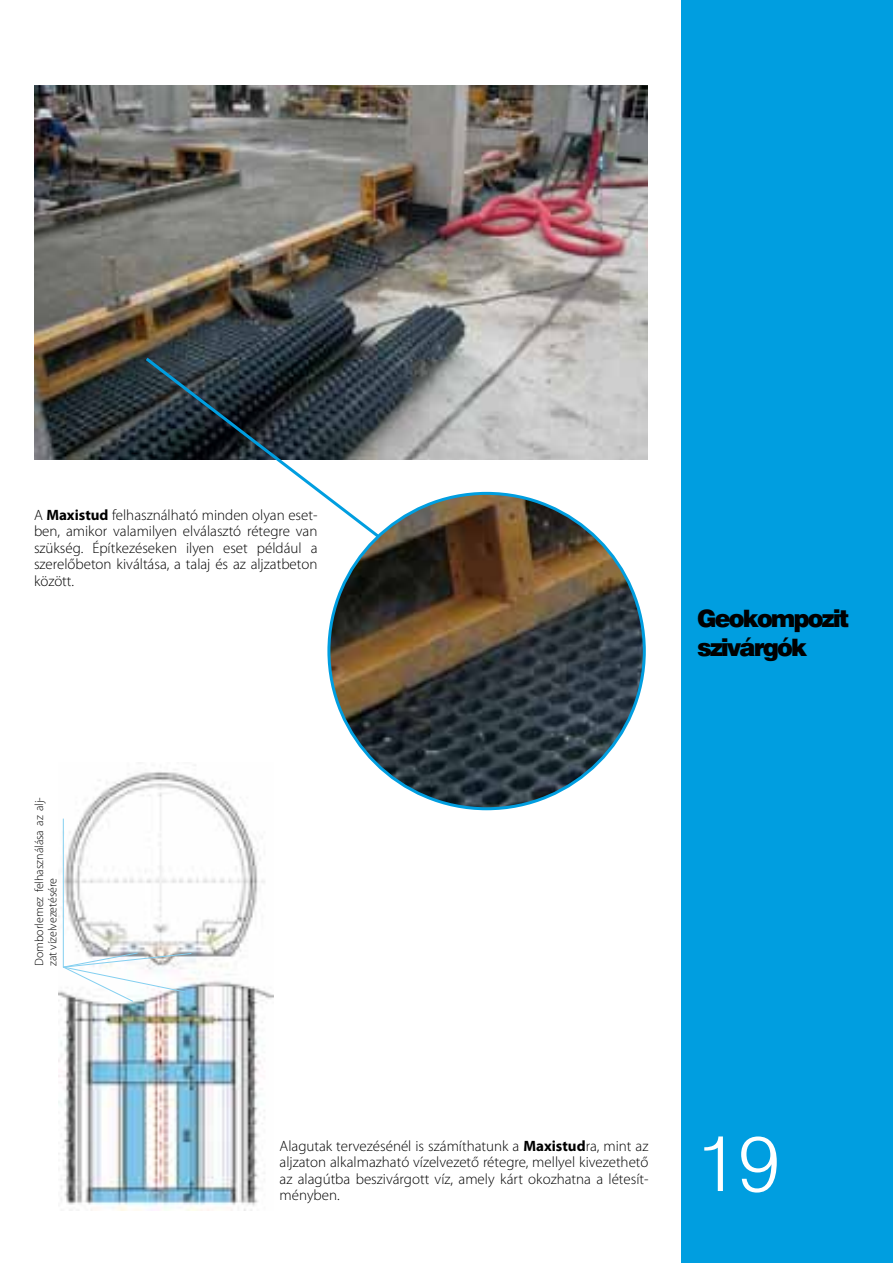
<style>
.page{position:relative;width:893px;height:1263px;background:#fff}
.page>*{position:absolute;margin:0;border:0;box-sizing:border-box;transform-origin:0 0}
.t1{font:300 78px "Swiss 721 BT";color:#fff}
.t2{font:900 24px/28.8px "Swiss 721 BT";letter-spacing:-.08em;color:#000}
.t3{font:300 15px/16.5px "Myriad Pro";color:#000;text-align:justify}
.t4{font:300 12px/13.5px "Myriad Pro";color:#000}
.s1{font-weight:700}
</style>
<div class="page">
<img style="left:34px;top:85px;width:614px;height:374px">
<div style="left:681px;top:0;width:212px;height:1263px;background:#009ee0"></div>
<img style="left:329px;top:493px;width:315px;height:316px;border-radius:50%">
<svg style="left:142px;top:355px;width:241px;height:186px"></svg>
<img style="left:58px;top:765px;width:216px;height:446px">
<svg style="left:62px;top:952px;width:130px;height:50px"></svg>
<hr style="left:63px;top:819px;width:1px;height:148px;background:#83cff0">
<p class="t3" style="left:34px;top:506px;width:285px">A <span class="s1">Maxistud</span> felhasználható minden olyan eset&shy;ben, amikor valamilyen elválasztó rétegre van szükség. Építkezéseken ilyen eset például a szerelőbeton kiváltása, a talaj és az aljzatbeton között.</p>
<p class="t4" style="left:32px;top:966px;width:171px;rotate:-90deg">Domborlemez felhasználása az alj&shy;zat vízelvezetésére</p>
<h2 class="t2" style="left:697px;top:604px;width:153px">Geokompozit szivárgók</h2>
<p class="t3" style="left:280px;top:1137px;width:370px">Alagutak tervezésénél is számíthatunk a <span class="s1">Maxistud</span>ra, mint az aljzaton alkalmazható vízelvezető rétegre, mellyel kivezethető az alagútba beszivárgott víz, amely kárt okozhatna a létesít&shy;ményben.</p>
<h1 class="t1" style="left:697px;top:1116px;width:84px">19</h1>
</div>
